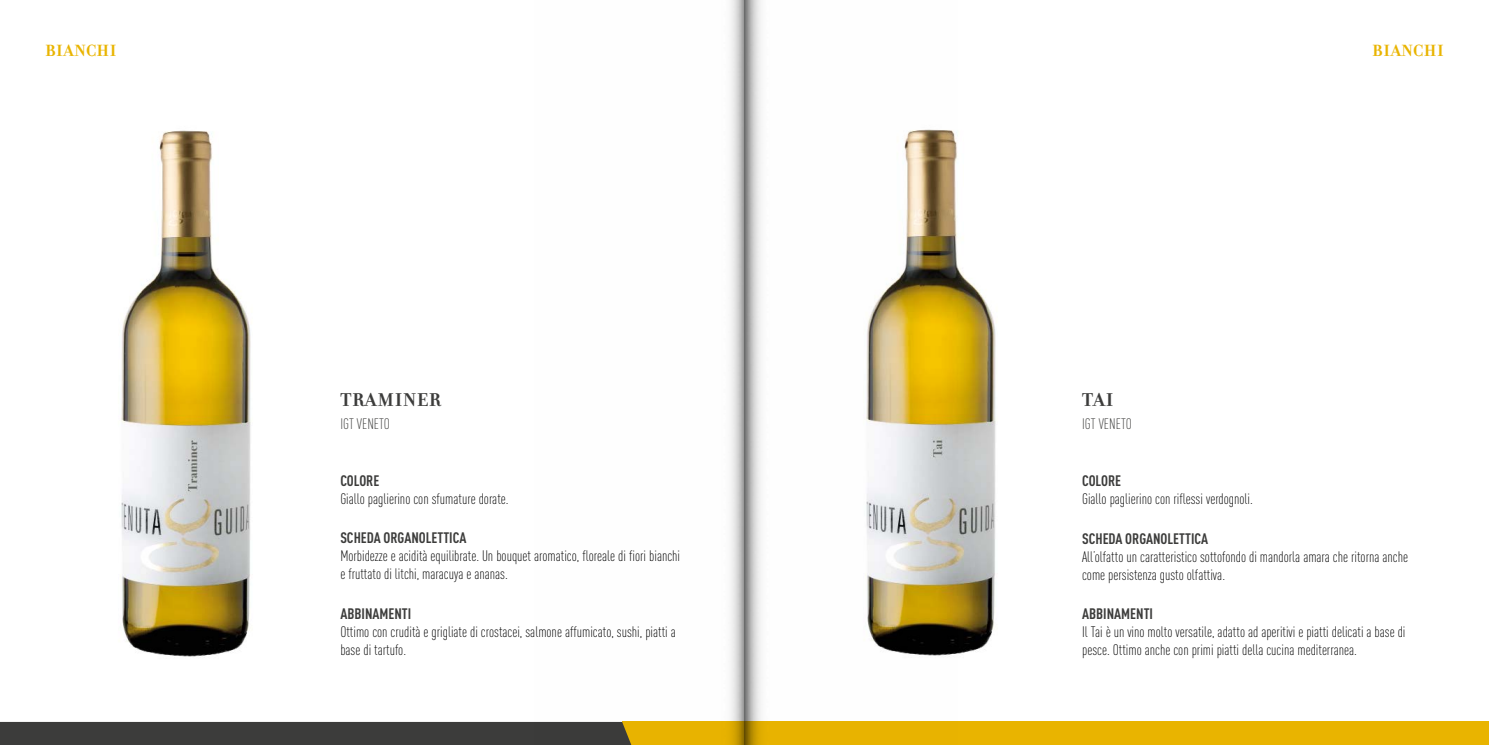
<style>
.page{position:relative;width:1489px;height:745px;background:#fff}
.page>*{position:absolute;margin:0;border:0;box-sizing:border-box;transform-origin:0 0}
.t1{font:700 20px "Filosofia OT";letter-spacing:.03em;color:#3c3c3b}
.t2{font:700 17.5px "Filosofia OT";letter-spacing:.03em;color:#e9b400}
.t3{font:300 15px/18px "DIN Cond";color:#000}
.t4{font:700 15px "DIN Cond";color:#3c3c3b}
.t5{font:300 15px "DIN Cond";color:#3c3c3b}
</style>
<div class="page">
<div style="left:622px;top:721px;width:866px;height:23px;background:#e9b400"></div>
<div style="left:0;top:721px;width:535px;height:23px;background:#3c3c3b"></div>
<img style="left:121px;top:130px;width:130px;height:527px">
<img style="left:957px;top:155px;width:39px;height:499px">
<img style="left:535px;top:0;width:422px;height:744px">
<p class="t2" style="left:45px;top:41px;width:73px">BIANCHI</p>
<p class="t2" style="left:1371px;top:41px;width:73px">BIANCHI</p>
<h1 class="t1" style="left:340px;top:388px;width:102px">TRAMINER</h1>
<p class="t5" style="left:340px;top:414px;width:51px">IGT VENETO</p>
<p class="t4" style="left:340px;top:471px;width:41px">COLORE</p>
<p class="t3" style="left:340px;top:489px;width:170px">Giallo paglierino con sfumature dorate.</p>
<p class="t4" style="left:340px;top:528px;width:127px">SCHEDA ORGANOLETTICA</p>
<p class="t3" style="left:340px;top:546px;width:341px">Morbidezze e acidità equilibrate. Un bouquet aromatico, floreale di fiori bianchi e fruttato di litchi, maracuya e ananas.</p>
<p class="t4" style="left:340px;top:603px;width:72px">ABBINAMENTI</p>
<p class="t3" style="left:340px;top:622px;width:337px">Ottimo con crudità e grigliate di crostacei, salmone affumicato, sushi, piatti a base di tartufo.</p>
<h1 class="t1" style="left:1082px;top:389px;width:33px">TAI</h1>
<p class="t5" style="left:1082px;top:415px;width:51px">IGT VENETO</p>
<p class="t4" style="left:1082px;top:471px;width:41px">COLORE</p>
<p class="t3" style="left:1082px;top:489px;width:172px">Giallo paglierino con riflessi verdognoli.</p>
<p class="t4" style="left:1082px;top:528px;width:127px">SCHEDA ORGANOLETTICA</p>
<p class="t3" style="left:1082px;top:547px;width:327px">All’olfatto un caratteristico sottofondo di mandorla amara che ritorna anche come persistenza gusto olfattiva.</p>
<p class="t4" style="left:1082px;top:604px;width:72px">ABBINAMENTI</p>
<p class="t3" style="left:1082px;top:622px;width:325px">Il Tai è un vino molto versatile, adatto ad aperitivi e piatti delicati a base di pesce. Ottimo anche con primi piatti della cucina mediterranea.</p>
</div>
